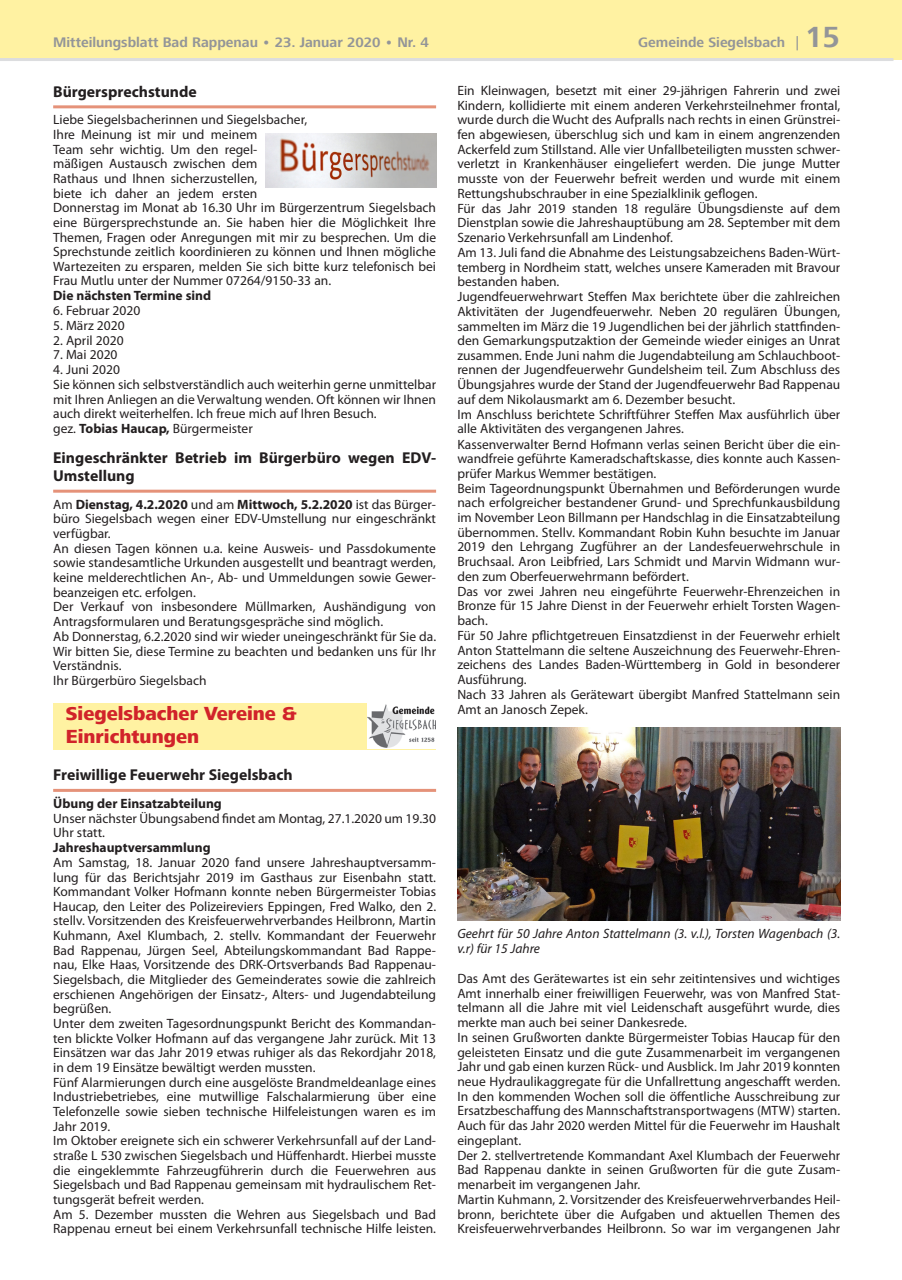
<style>
.page{position:relative;width:902px;height:1280px;background:#fff}
.page>*{position:absolute;margin:0;border:0;box-sizing:border-box;transform-origin:0 0}
.t1{font:800 19.5px/23.4px "Frutiger Next LT";color:#d1232a}
.bfh_ueberschrift1Sie{font:700 15.75px/18px "Myriad Pro";color:#231f20}
.t2{font:700 14.25px "Frutiger Next LT";color:#939598}
.Grundtext{font:13.5px/14.7px "Myriad Pro";color:#231f20;text-align:justify}
.Grundtext-2{font:italic 13.5px/14.7px "Myriad Pro";color:#231f20}
.bfh_halbfett{font:700 13.5px "Myriad Pro";color:#231f20}
.Grundtext-3{font:700 13.5px "Myriad Pro";color:#231f20}
.s1{font-family:"Futura BT";font-weight:500}
.s2{font-size:30px}
.s3{font-weight:700}
</style>
<div class="page">
<div style="left:0;top:0;width:901px;height:60px;background:#fff2a2"></div>
<hr style="left:0;top:58px;width:893px;height:3px;background:#dcdddf">
<hr style="left:53px;top:105px;width:383px;height:3px;background:#e59279">
<hr style="left:53px;top:490px;width:383px;height:3px;background:#e59279">
<hr style="left:53px;top:789px;width:383px;height:3px;background:#e59279">
<div style="left:53px;top:703px;width:383px;height:46px;background:#fff2a2"></div>
<img style="left:367px;top:704px;width:68px;height:44px">
<img style="left:266px;top:134px;width:170px;height:53px">
<img style="left:457px;top:727px;width:383px;height:193px">
<p class="t2" style="left:53px;top:34px;width:377px">Mitteilungsblatt Bad Rappenau • 23. Januar 2020 • Nr. 4</p>
<p class="t2" style="left:638px;top:34px;width:203px">Gemeinde Siegelsbach <span class="s1">|</span> <span class="s2">15</span></p>
<p class="bfh_ueberschrift1Sie" style="left:53px;top:82px;width:145px">Bürgersprechstunde</p>
<p class="Grundtext" style="left:53px;top:112px;width:255px">Liebe Siegelsbacherinnen und Siegelsbacher,</p>
<p class="Grundtext" style="left:53px;top:127px;width:384px;text-align:left">Ihre Meinung ist mir und meinem<br>Team sehr wichtig. Um den regel-<br>mäßigen Austausch zwischen dem<br>Rathaus und Ihnen sicherzustellen,<br>biete ich daher an jedem ersten<br>Donnerstag im Monat ab 16.30 Uhr im Bürgerzentrum Siegelsbach eine Bürgersprechstunde an. Sie haben hier die Möglichkeit Ihre Themen, Fragen oder Anregungen mit mir zu besprechen. Um die Sprechstunde zeitlich koordinieren zu können und Ihnen mögliche Wartezeiten zu ersparen, melden Sie sich bitte kurz telefonisch bei Frau Mutlu unter der Nummer 07264/9150-33 an.</p>
<p class="bfh_halbfett" style="left:53px;top:287px;width:159px">Die nächsten Termine sind</p>
<p class="Grundtext" style="left:53px;top:303px;width:89px">6. Februar 2020</p>
<p class="Grundtext" style="left:53px;top:318px;width:73px">5. März 2020</p>
<p class="Grundtext" style="left:53px;top:332px;width:72px">2. April 2020</p>
<p class="Grundtext" style="left:53px;top:347px;width:66px">7. Mai 2020</p>
<p class="Grundtext" style="left:53px;top:362px;width:68px">4. Juni 2020</p>
<p class="Grundtext" style="left:53px;top:377px;width:384px">Sie können sich selbstverständlich auch weiterhin gerne unmittelbar mit Ihren Anliegen an die Verwaltung wenden. Oft können wir Ihnen auch direkt weiterhelfen. Ich freue mich auf Ihren Besuch.</p>
<p class="Grundtext" style="left:53px;top:421px;width:201px">gez. <span class="s3">Tobias Haucap,</span> Bürgermeister</p>
<p class="bfh_ueberschrift1Sie" style="left:53px;top:448px;width:384px">Eingeschränkter Betrieb im Bürgerbüro wegen EDV-<br>Umstellung</p>
<p class="Grundtext" style="left:53px;top:497px;width:384px">Am <span class="s3">Dienstag, 4.2.2020</span> und am <span class="s3">Mittwoch, 5.2.2020</span> ist das Bürger&shy;büro Siegelsbach wegen einer EDV-Umstellung nur eingeschränkt verfügbar.</p>
<p class="Grundtext" style="left:53px;top:541px;width:384px">An diesen Tagen können u.a. keine Ausweis- und Passdokumente sowie standesamtliche Urkunden ausgestellt und beantragt werden, keine melderechtlichen An-, Ab- und Ummeldungen sowie Gewer&shy;beanzeigen etc. erfolgen.</p>
<p class="Grundtext" style="left:53px;top:599px;width:384px">Der Verkauf von insbesondere Müllmarken, Aushändigung von<br>Antragsformularen und Beratungsgespräche sind möglich.</p>
<p class="Grundtext" style="left:53px;top:629px;width:384px">Ab Donnerstag, 6.2.2020 sind wir wieder uneingeschränkt für Sie da.</p>
<p class="Grundtext" style="left:53px;top:643px;width:384px">Wir bitten Sie, diese Termine zu beachten und bedanken uns für Ihr<br>Verständnis.</p>
<p class="Grundtext" style="left:53px;top:673px;width:155px">Ihr Bürgerbüro Siegelsbach</p>
<p class="t1" style="left:66px;top:702px;width:232px">Siegelsbacher Vereine &amp;<br>Einrichtungen</p>
<p class="bfh_ueberschrift1Sie" style="left:53px;top:765px;width:241px">Freiwillige Feuerwehr Siegelsbach</p>
<p class="Grundtext-3" style="left:53px;top:794px;width:170px">Übung der Einsatzabteilung</p>
<p class="Grundtext" style="left:53px;top:811px;width:384px">Unser nächster Übungsabend findet am Montag, 27.1.2020 um 19.30<br>Uhr statt.</p>
<p class="bfh_halbfett" style="left:53px;top:839px;width:159px">Jahreshauptversammlung</p>
<p class="Grundtext" style="left:53px;top:855px;width:384px">Am Samstag, 18. Januar 2020 fand unsere Jahreshauptversamm&shy;lung für das Berichtsjahr 2019 im Gasthaus zur Eisenbahn statt.<br>Kommandant Volker Hofmann konnte neben Bürgermeister Tobias Haucap, den Leiter des Polizeireviers Eppingen, Fred Walko, den 2. stellv. Vorsitzenden des Kreisfeuerwehrverbandes Heilbronn, Martin Kuhmann, Axel Klumbach, 2. stellv. Kommandant der Feuerwehr Bad Rappenau, Jürgen Seel, Abteilungskommandant Bad Rappe&shy;nau, Elke Haas, Vorsitzende des DRK-Ortsverbands Bad Rappenau-Siegelsbach, die Mitglieder des Gemeinderates sowie die zahlreich erschienen Angehörigen der Einsatz-, Alters- und Jugendabteilung begrüßen.</p>
<p class="Grundtext" style="left:53px;top:1016px;width:384px">Unter dem zweiten Tagesordnungspunkt Bericht des Kommandan&shy;ten blickte Volker Hofmann auf das vergangene Jahr zurück. Mit 13<br>Einsätzen war das Jahr 2019 etwas ruhiger als das Rekordjahr 2018, in dem 19 Einsätze bewältigt werden mussten.</p>
<p class="Grundtext" style="left:53px;top:1074px;width:384px">Fünf Alarmierungen durch eine ausgelöste Brandmeldeanlage eines Industriebetriebes, eine mutwillige Falschalarmierung über eine Telefonzelle sowie sieben technische Hilfeleistungen waren es im Jahr 2019.</p>
<p class="Grundtext" style="left:53px;top:1133px;width:384px">Im Oktober ereignete sich ein schwerer Verkehrsunfall auf der Land&shy;straße L 530 zwischen Siegelsbach und Hüffenhardt. Hierbei musste die eingeklemmte Fahrzeugführerin durch die Feuerwehren aus Siegelsbach und Bad Rappenau gemeinsam mit hydraulischem Ret&shy;tungsgerät befreit werden.</p>
<p class="Grundtext" style="left:53px;top:1206px;width:384px">Am 5. Dezember mussten die Wehren aus Siegelsbach und Bad<br>Rappenau erneut bei einem Verkehrsunfall technische Hilfe leisten.</p>
<p class="Grundtext" style="left:457px;top:83px;width:384px">Ein Kleinwagen, besetzt mit einer 29-jährigen Fahrerin und zwei Kindern, kollidierte mit einem anderen Verkehrsteilnehmer frontal, wurde durch die Wucht des Aufpralls nach rechts in einen Grünstrei&shy;fen abgewiesen, überschlug sich und kam in einem angrenzenden Ackerfeld zum Stillstand. Alle vier Unfallbeteiligten mussten schwer&shy;verletzt in Krankenhäuser eingeliefert werden. Die junge Mutter musste von der Feuerwehr befreit werden und wurde mit einem Rettungshubschrauber in eine Spezialklinik geflogen.</p>
<p class="Grundtext" style="left:457px;top:201px;width:384px">Für das Jahr 2019 standen 18 reguläre Übungsdienste auf dem Dienstplan sowie die Jahreshauptübung am 28. September mit dem Szenario Verkehrsunfall am Lindenhof.</p>
<p class="Grundtext" style="left:457px;top:245px;width:384px">Am 13. Juli fand die Abnahme des Leistungsabzeichens Baden-Würt&shy;temberg in Nordheim statt, welches unsere Kameraden mit Bravour bestanden haben.</p>
<p class="Grundtext" style="left:457px;top:289px;width:384px">Jugendfeuerwehrwart Steffen Max berichtete über die zahlreichen Aktivitäten der Jugendfeuerwehr. Neben 20 regulären Übungen, sammelten im März die 19 Jugendlichen bei der jährlich stattfinden&shy;den Gemarkungsputzaktion der Gemeinde wieder einiges an Unrat zusammen. Ende Juni nahm die Jugendabteilung am Schlauchboot&shy;rennen der Jugendfeuerwehr Gundelsheim teil. Zum Abschluss des Übungsjahres wurde der Stand der Jugendfeuerwehr Bad Rappenau auf dem Nikolausmarkt am 6. Dezember besucht.</p>
<p class="Grundtext" style="left:457px;top:407px;width:384px">Im Anschluss berichtete Schriftführer Steffen Max ausführlich über alle Aktivitäten des vergangenen Jahres.</p>
<p class="Grundtext" style="left:457px;top:436px;width:384px">Kassenverwalter Bernd Hofmann verlas seinen Bericht über die ein&shy;wandfreie geführte Kameradschaftskasse, dies konnte auch Kassen&shy;prüfer Markus Wemmer bestätigen.</p>
<p class="Grundtext" style="left:457px;top:481px;width:384px">Beim Tageordnungspunkt Übernahmen und Beförderungen wurde nach erfolgreicher bestandener Grund- und Sprechfunkausbildung im November Leon Billmann per Handschlag in die Einsatzabteilung übernommen. Stellv. Kommandant Robin Kuhn besuchte im Januar 2019 den Lehrgang Zugführer an der Landesfeuerwehrschule in Bruchsaal. Aron Leibfried, Lars Schmidt und Marvin Widmann wur&shy;den zum Oberfeuerwehrmann befördert.</p>
<p class="Grundtext" style="left:457px;top:584px;width:384px">Das vor zwei Jahren neu eingeführte Feuerwehr-Ehrenzeichen in Bronze für 15 Jahre Dienst in der Feuerwehr erhielt Torsten Wagen&shy;bach.</p>
<p class="Grundtext" style="left:457px;top:628px;width:384px">Für 50 Jahre pflichtgetreuen Einsatzdienst in der Feuerwehr erhielt Anton Stattelmann die seltene Auszeichnung des Feuerwehr-Ehren&shy;zeichens des Landes Baden-Württemberg in Gold in besonderer Ausführung.</p>
<p class="Grundtext" style="left:457px;top:687px;width:384px">Nach 33 Jahren als Gerätewart übergibt Manfred Stattelmann sein<br>Amt an Janosch Zepek.</p>
<p class="Grundtext-2" style="left:457px;top:926px;width:384px">Geehrt für 50 Jahre Anton Stattelmann (3. v.l.), Torsten Wagenbach (3. v.r) für 15 Jahre</p>
<p class="Grundtext" style="left:457px;top:971px;width:384px">Das Amt des Gerätewartes ist ein sehr zeitintensives und wichtiges Amt innerhalb einer freiwilligen Feuerwehr, was von Manfred Stat&shy;telmann all die Jahre mit viel Leidenschaft ausgeführt wurde, dies merkte man auch bei seiner Dankesrede.</p>
<p class="Grundtext" style="left:457px;top:1030px;width:384px">In seinen Grußworten dankte Bürgermeister Tobias Haucap für den geleisteten Einsatz und die gute Zusammenarbeit im vergangenen Jahr und gab einen kurzen Rück- und Ausblick. Im Jahr 2019 konnten neue Hydraulikaggregate für die Unfallrettung angeschafft werden.<br>In den kommenden Wochen soll die öffentliche Ausschreibung zur Ersatzbeschaffung des Mannschaftstransportwagens (MTW) starten.<br>Auch für das Jahr 2020 werden Mittel für die Feuerwehr im Haushalt eingeplant.</p>
<p class="Grundtext" style="left:457px;top:1147px;width:384px">Der 2. stellvertretende Kommandant Axel Klumbach der Feuerwehr Bad Rappenau dankte in seinen Grußworten für die gute Zusam&shy;menarbeit im vergangenen Jahr.</p>
<p class="Grundtext" style="left:457px;top:1192px;width:384px">Martin Kuhmann, 2. Vorsitzender des Kreisfeuerwehrverbandes Heil&shy;bronn, berichtete über die Aufgaben und aktuellen Themen des Kreisfeuerwehrverbandes Heilbronn. So war im vergangenen Jahr</p>
</div>
